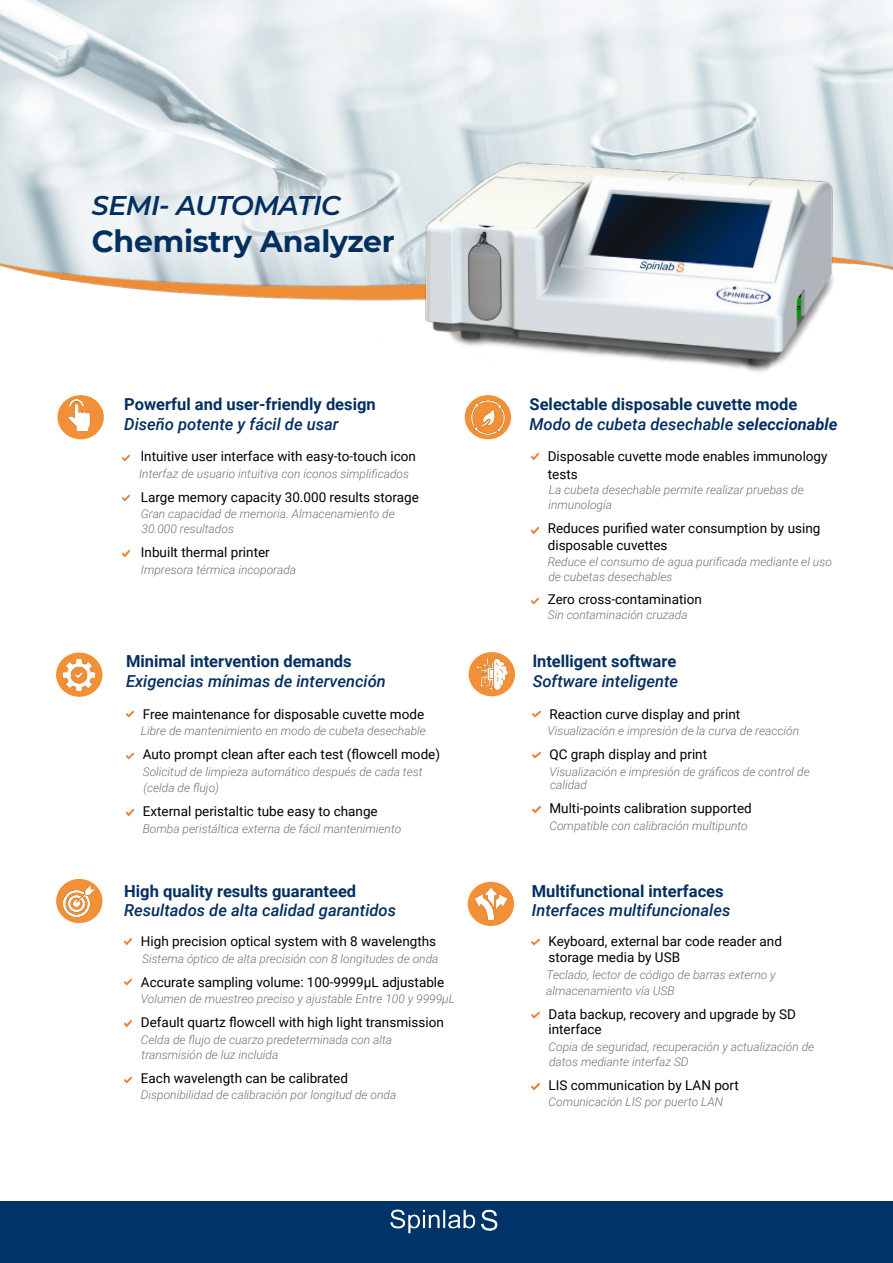
<style>
.page{position:relative;width:893px;height:1263px;background:#fff}
.page>*{position:absolute;margin:0;border:0;box-sizing:border-box;transform-origin:0 0}
.t1{font:700 30.3px "Montserrat";letter-spacing:-.01em;color:#012f60}
.t2{font:italic 600 27px "Montserrat";letter-spacing:-.02em;color:#012f60}
.t3{font:700 16.5px/19.5px "Roboto";color:#032f61}
.t4{font:italic 500 16.5px "Roboto";color:#032f61}
.t5{font:13.5px/16.5px "Roboto";color:#000}
.t6{font:italic 300 12px/15px "Roboto";color:#707172}
.s1{font-weight:500;font-style:italic}
.s2{font-style:italic}
</style>
<div class="page">
<div style="left:0;top:1201px;width:893px;height:62px;background:#003468"></div>
<svg style="left:0;top:0;width:893px;height:250px;fill:#e6edef"></svg>
<div style="left:50px;top:154px;width:386px;height:146px;background:#fff;opacity:.57"></div>
<img style="left:390px;top:1209px;width:108px;height:25px">
<svg style="left:122px;top:455px;width:7px;height:7px"></svg>
<svg style="left:122px;top:495px;width:7px;height:7px"></svg>
<svg style="left:122px;top:550px;width:7px;height:7px"></svg>
<svg style="left:531px;top:453px;width:7px;height:7px"></svg>
<svg style="left:531px;top:527px;width:7px;height:7px"></svg>
<svg style="left:531px;top:598px;width:7px;height:7px"></svg>
<svg style="left:126px;top:711px;width:7px;height:7px"></svg>
<svg style="left:126px;top:753px;width:7px;height:7px"></svg>
<svg style="left:126px;top:809px;width:7px;height:7px"></svg>
<svg style="left:124px;top:938px;width:8px;height:7px"></svg>
<svg style="left:124px;top:978px;width:8px;height:8px"></svg>
<svg style="left:124px;top:1020px;width:8px;height:7px"></svg>
<svg style="left:533px;top:710px;width:7px;height:7px"></svg>
<svg style="left:533px;top:751px;width:7px;height:8px"></svg>
<svg style="left:533px;top:806px;width:7px;height:7px"></svg>
<svg style="left:532px;top:938px;width:7px;height:7px"></svg>
<svg style="left:532px;top:1011px;width:7px;height:8px"></svg>
<svg style="left:532px;top:1083px;width:7px;height:7px"></svg>
<div style="left:57px;top:395px;width:47px;height:44px;background:#f19036;border-radius:50%"></div>
<img style="left:64px;top:400px;width:27px;height:31px">
<div style="left:56px;top:653px;width:46px;height:44px;background:#f19036;border-radius:50%"></div>
<img style="left:64px;top:659px;width:31px;height:31px">
<div style="left:56px;top:879px;width:46px;height:44px;background:#f19036;border-radius:50%"></div>
<img style="left:64px;top:885px;width:31px;height:31px">
<div style="left:465px;top:395px;width:46px;height:44px;background:#f19036;border-radius:50%"></div>
<img style="left:470px;top:408px;width:36px;height:27px">
<div style="left:469px;top:652px;width:46px;height:44px;background:#f19036;border-radius:50%"></div>
<img style="left:476px;top:659px;width:31px;height:31px">
<div style="left:468px;top:882px;width:46px;height:44px;background:#f19036;border-radius:50%"></div>
<img style="left:475px;top:888px;width:31px;height:31px">
<svg style="left:124px;top:1076px;width:8px;height:8px"></svg>
<img style="left:0;top:250px;width:893px;height:51px">
<img style="left:374px;top:102px;width:468px;height:306px">
<h2 class="t2" style="left:92px;top:186px;width:250px">SEMI- AUTOMATIC</h2>
<h1 class="t1" style="left:92px;top:220px;width:304px">Chemistry Analyzer</h1>
<h3 class="t3" style="left:124px;top:394px;width:253px">Powerful and user-friendly design</h3>
<h3 class="t4" style="left:124px;top:412px;width:216px">Diseño potente y fácil de usar</h3>
<p class="t5" style="left:141px;top:448px;width:277px">lntuitive user interface with easy-to-touch icon</p>
<p class="t6" style="left:139px;top:466px;width:272px">Interfaz de usuario intuitiva con iconos simplificados</p>
<p class="t5" style="left:141px;top:488px;width:279px">Large memory capacity 30.000 results storage</p>
<p class="t6" style="left:141px;top:506px;width:255px">Gran capacidad de memoria. Almacenamiento de<br>30.000 resultados</p>
<p class="t5" style="left:141px;top:544px;width:130px">Inbuilt thermal printer</p>
<p class="t6" style="left:141px;top:562px;width:157px">Impresora térmica incoporada</p>
<h3 class="t3" style="left:126px;top:651px;width:227px">Minimal intervention demands</h3>
<h3 class="t4" style="left:126px;top:669px;width:261px">Exigencias mínimas de intervención</h3>
<p class="t5" style="left:143px;top:705px;width:283px">Free maintenance for disposable cuvette mode</p>
<p class="t6" style="left:141px;top:723px;width:287px">Libre de mantenimiento en modo de cubeta desechable</p>
<p class="t5" style="left:143px;top:746px;width:299px">Auto prompt clean after each test (flowcell mode)</p>
<p class="t6" style="left:143px;top:763px;width:281px;line-height:16.5px">Solicitud de limpieza automático después de cada test (celda de flujo)</p>
<p class="t5" style="left:143px;top:803px;width:236px">External peristaltic tube easy to change</p>
<p class="t6" style="left:143px;top:821px;width:260px">Bomba peristáltica externa de fácil mantenimiento</p>
<h3 class="t3" style="left:124px;top:880px;width:234px">High quality results guaranteed</h3>
<h3 class="t4" style="left:124px;top:899px;width:273px">Resultados de alta calidad garantidos</h3>
<p class="t5" style="left:141px;top:932px;width:297px">High precision optical system with 8 wavelengths</p>
<p class="t6" style="left:142px;top:950px;width:298px">Sistema óptico de alta precisión con 8 longitudes de onda</p>
<p class="t5" style="left:141px;top:973px;width:305px">Accurate sampling volume: 100-9999μL adjustable</p>
<p class="t6" style="left:141px;top:991px;width:316px">Volumen de muestreo preciso y ajustable Entre 100 y 9999μL</p>
<p class="t5" style="left:141px;top:1013px;width:304px">Default quartz flowcell with high light transmission</p>
<p class="t6" style="left:141px;top:1031px;width:253px">Celda de flujo de cuarzo predeterminada con alta transmisión de luz incluida</p>
<p class="t5" style="left:141px;top:1069px;width:209px">Each wavelength can be calibrated</p>
<p class="t6" style="left:141px;top:1087px;width:257px">Disponibilidad de calibración por longitud de onda</p>
<h3 class="t3" style="left:530px;top:394px;width:310px">Selectable disposable cuvette mode<br><span class="s1">Modo de cubeta desechable</span> <span class="s2">seleccionable</span></h3>
<p class="t5" style="left:548px;top:447px;width:281px;line-height:18px">Disposable cuvette mode enables immunology tests</p>
<p class="t6" style="left:548px;top:482px;width:257px">La cubeta desechable permite realizar pruebas de inmunología</p>
<p class="t5" style="left:548px;top:520px;width:274px">Reduces purified water consumption by using disposable cuvettes</p>
<p class="t6" style="left:548px;top:554px;width:286px">Reduce el consumo de agua purificada mediante el uso de cubetas desechables</p>
<p class="t5" style="left:548px;top:590px;width:156px">Zero cross-contamination</p>
<p class="t6" style="left:548px;top:607px;width:141px">Sin contaminación cruzada</p>
<h3 class="t3" style="left:533px;top:651px;width:145px">lntelligent software</h3>
<h3 class="t4" style="left:533px;top:669px;width:147px">Software inteligente</h3>
<p class="t5" style="left:549px;top:705px;width:192px">Reaction curve display and print</p>
<p class="t6" style="left:548px;top:723px;width:253px">Visualización e impresión de la curva de reacción</p>
<p class="t5" style="left:549px;top:746px;width:159px">QC graph display and print</p>
<p class="t6" style="left:549px;top:764px;width:262px;line-height:13.5px">Visualización e impresión de gráficos de control de calidad</p>
<p class="t5" style="left:549px;top:800px;width:204px">Multi-points calibration supported</p>
<p class="t6" style="left:549px;top:818px;width:200px">Compatible con calibración multipunto</p>
<h3 class="t3" style="left:532px;top:880px;width:193px">Multifunctional interfaces</h3>
<h3 class="t4" style="left:532px;top:899px;width:200px">Interfaces multifuncionales</h3>
<p class="t5" style="left:548px;top:932px;width:235px">Keyboard, external bar code reader and storage media by USB</p>
<p class="t6" style="left:546px;top:966px;width:231px;line-height:16.5px">Teclado, lector de código de barras externo y almacenamiento vía USB</p>
<p class="t5" style="left:548px;top:1006px;width:249px;line-height:15px">Data backup, recovery and upgrade by SD interface</p>
<p class="t6" style="left:548px;top:1038px;width:267px">Copia de seguridad, recuperación y actualización de datos mediante interfaz SD</p>
<p class="t5" style="left:548px;top:1076px;width:192px">LIS communication by LAN port</p>
<p class="t6" style="left:548px;top:1094px;width:176px">Comunicación LIS por puerto LAN</p>
</div>
